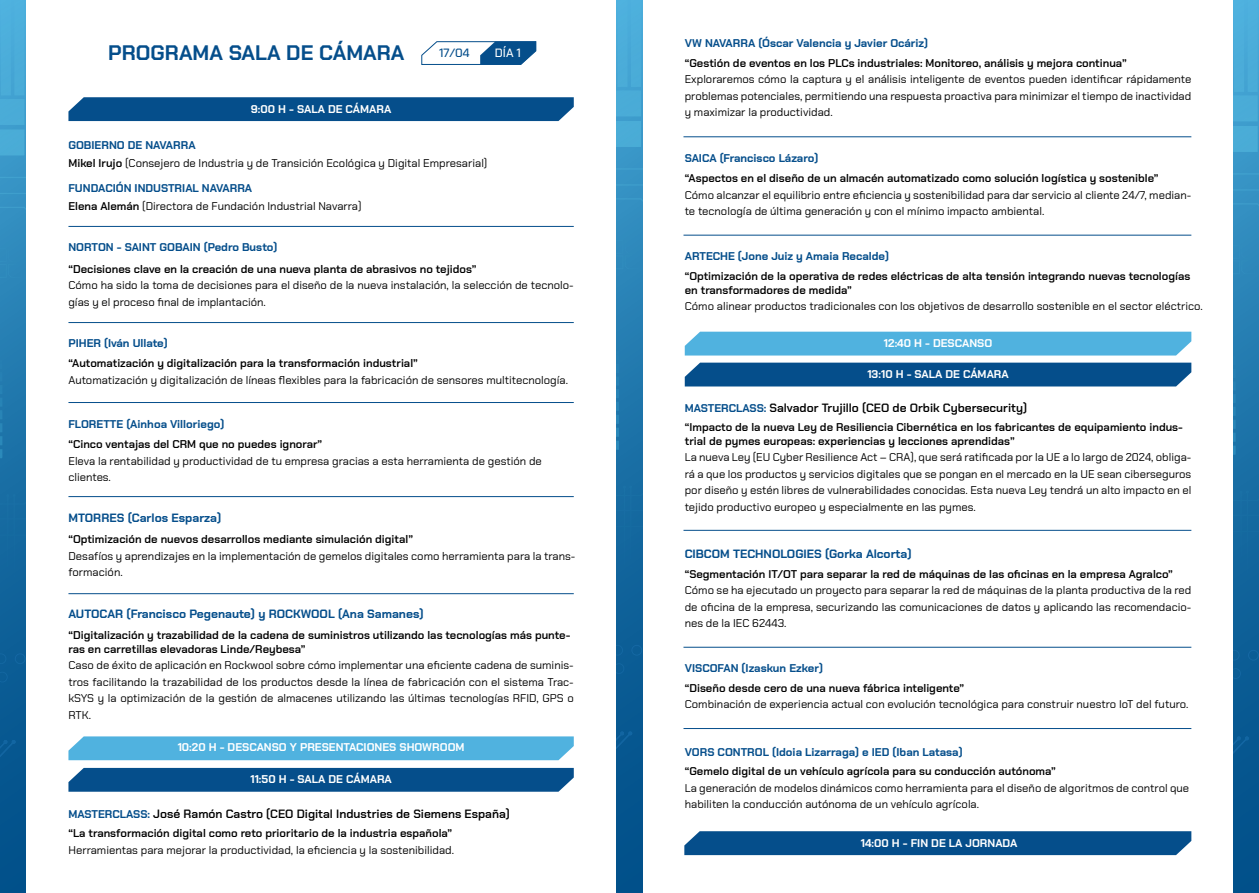
<style>
.page{position:relative;width:1259px;height:893px;background:#fff}
.page>*{position:absolute;margin:0;border:0;box-sizing:border-box;transform-origin:0 0}
.t1{font:700 21px "Chakra Petch";color:#054e8b}
.t2{font:600 12px "Chakra Petch";color:#000}
.t3{font:700 12px "Chakra Petch";color:#054e8b}
.t4{font:500 12px "Chakra Petch";color:#054e8b}
.t5{font:500 12px "Chakra Petch";color:#fff}
.t6{font:11.25px/16.5px "Chakra Petch";color:#000}
.t7{font:600 11.25px/13.5px "Chakra Petch";color:#000}
.t8{font:700 11.25px "Chakra Petch";color:#054e8b}
.t9{font:700 11.25px "Chakra Petch";color:#fff}
.s1{font-weight:700;color:#054e8b}
.s2{font-weight:600}
.s3{font-weight:700;font-size:11.25px;color:#054e8b}
</style>
<div class="page">
<div style="left:68px;top:97px;width:506px;height:24px;background:#054e8b"></div>
<div style="left:68px;top:768px;width:506px;height:24px;background:#054e8b"></div>
<div style="left:68px;top:736px;width:506px;height:24px;background:#50b2df"></div>
<hr style="left:68px;top:402px;width:506px;height:1px;background:#054e8b">
<hr style="left:68px;top:496px;width:506px;height:1px;background:#054e8b">
<hr style="left:68px;top:322px;width:506px;height:1px;background:#054e8b">
<hr style="left:68px;top:593px;width:506px;height:1px;background:#054e8b">
<div style="left:0;top:0;width:26px;height:893px;background:#0d5f97"></div>
<svg style="left:0;top:0;width:26px;height:536px;background:#308bbd"></svg>
<div style="left:0;top:752px;width:26px;height:141px;background:#03538d"></div>
<svg style="left:421px;top:41px;width:115px;height:24px"></svg>
<div style="left:684px;top:831px;width:507px;height:24px;background:#054e8b"></div>
<div style="left:685px;top:363px;width:506px;height:23px;background:#054e8b"></div>
<div style="left:685px;top:332px;width:506px;height:24px;background:#50b2df"></div>
<hr style="left:683px;top:235px;width:508px;height:1px;background:#054e8b">
<hr style="left:683px;top:647px;width:508px;height:1px;background:#054e8b">
<hr style="left:683px;top:728px;width:508px;height:1px;background:#054e8b">
<hr style="left:683px;top:530px;width:508px;height:1px;background:#054e8b">
<div style="left:616px;top:0;width:26px;height:893px;background:#0d5f97"></div>
<svg style="left:616px;top:0;width:26px;height:530px;background:#2f8bbd"></svg>
<div style="left:616px;top:744px;width:26px;height:149px;background:#03538d"></div>
<div style="left:1233px;top:0;width:26px;height:893px;background:#0d5f97"></div>
<svg style="left:1233px;top:0;width:26px;height:532px;background:#308bbd"></svg>
<div style="left:1233px;top:750px;width:25px;height:143px;background:#03538d"></div>
<hr style="left:683px;top:137px;width:508px;height:1px;background:#054e8b">
<hr style="left:68px;top:226px;width:506px;height:1px;background:#054e8b">
<h1 class="t1" style="left:108px;top:40px;width:298px">PROGRAMA SALA DE CÁMARA</h1>
<p class="t4" style="left:439px;top:46px;width:32px">17/04</p>
<p class="t5" style="left:495px;top:46px;width:28px">DÍA 1</p>
<p class="t9" style="left:251px;top:103px;width:142px">9:00 H - SALA DE CÁMARA</p>
<p class="t6" style="left:68px;top:136px;width:420px;line-height:18px"><span class="s1">GOBIERNO DE NAVARRA<br></span><span class="s2">Mikel Irujo</span> (Consejero de Industria y de Transición Ecológica y Digital Empresarial)</p>
<p class="t6" style="left:68px;top:179px;width:295px;line-height:18px"><span class="s1">FUNDACIÓN INDUSTRIAL NAVARRA<br></span><span class="s2">Elena Alemán</span> (Directora de Fundación Industrial Navarra)</p>
<p class="t8" style="left:68px;top:241px;width:210px">NORTON - SAINT GOBAIN (Pedro Busto)</p>
<p class="t7" style="left:68px;top:262px;width:409px">“Decisiones clave en la creación de una nueva planta de abrasivos no tejidos”</p>
<p class="t6" style="left:68px;top:277px;width:507px">Cómo ha sido la toma de decisiones para el diseño de la nueva instalación, la selección de tecnolo&shy;gías y el proceso final de implantación.</p>
<p class="t8" style="left:68px;top:337px;width:101px">PIHER (Iván Ullate)</p>
<p class="t7" style="left:68px;top:356px;width:351px">“Automatización y digitalización para la transformación industrial”</p>
<p class="t6" style="left:68px;top:371px;width:501px">Automatización y digitalización de líneas flexibles para la fabricación de sensores multitecnología.</p>
<p class="t8" style="left:68px;top:418px;width:157px">FLORETTE (Ainhoa Villoriego)</p>
<p class="t7" style="left:68px;top:437px;width:255px">“Cinco ventajas del CRM que no puedes ignorar”</p>
<p class="t6" style="left:68px;top:452px;width:475px">Eleva la rentabilidad y productividad de tu empresa gracias a esta herramienta de gestión de clientes.</p>
<p class="t3" style="left:68px;top:511px;width:154px">MTORRES (Carlos Esparza)</p>
<p class="t7" style="left:68px;top:533px;width:346px">“Optimización de nuevos desarrollos mediante simulación digital”</p>
<p class="t6" style="left:68px;top:548px;width:508px">Desafíos y aprendizajes en la implementación de gemelos digitales como herramienta para la trans&shy;formación.</p>
<p class="t3" style="left:68px;top:607px;width:357px">AUTOCAR (Francisco Pegenaute) y ROCKWOOL (Ana Samanes)</p>
<p class="t7" style="left:68px;top:629px;width:503px">“Digitalización y trazabilidad de la cadena de suministros utilizando las tecnologías más punte&shy;ras en carretillas elevadoras Linde/Reybesa”</p>
<p class="t6" style="left:68px;top:657px;width:507px;text-align:justify">Caso de éxito de aplicación en Rockwool sobre cómo implementar una eficiente cadena de suminis&shy;tros facilitando la trazabilidad de los productos desde la línea de fabricación con el sistema Trac&shy;kSYS y la optimización de la gestión de almacenes utilizando las últimas tecnologías RFID, GPS o RTK.</p>
<p class="t9" style="left:178px;top:740px;width:288px">10:20 H - DESCANSO Y PRESENTACIONES SHOWROOM</p>
<p class="t9" style="left:250px;top:773px;width:143px">11:50 H - SALA DE CÁMARA</p>
<p class="t2" style="left:68px;top:807px;width:443px"><span class="s3">MASTERCLASS:</span> José Ramón Castro (CEO Digital Industries de Siemens España)</p>
<p class="t7" style="left:68px;top:826px;width:385px">“La transformación digital como reto prioritario de la industria española”</p>
<p class="t6" style="left:68px;top:841px;width:387px">Herramientas para mejorar la productividad, la eficiencia y la sostenibilidad.</p>
<p class="t8" style="left:685px;top:36px;width:245px">VW NAVARRA (Óscar Valencia y Javier Ocáriz)</p>
<p class="t7" style="left:685px;top:56px;width:443px">“Gestión de eventos en los PLCs industriales: Monitoreo, análisis y mejora continua”</p>
<p class="t6" style="left:685px;top:71px;width:508px;text-align:justify">Exploraremos cómo la captura y el análisis inteligente de eventos pueden identificar rápidamente problemas potenciales, permitiendo una respuesta proactiva para minimizar el tiempo de inactividad y maximizar la productividad.</p>
<p class="t8" style="left:685px;top:152px;width:135px">SAICA (Francisco Lázaro)</p>
<p class="t7" style="left:685px;top:171px;width:475px">“Aspectos en el diseño de un almacén automatizado como solución logística y sostenible”</p>
<p class="t6" style="left:685px;top:186px;width:508px">Cómo alcanzar el equilibrio entre eficiencia y sostenibilidad para dar servicio al cliente 24/7, median&shy;te tecnología de última generación y con el mínimo impacto ambiental.</p>
<p class="t8" style="left:685px;top:250px;width:206px">ARTECHE (Jone Juiz y Amaia Recalde)</p>
<p class="t7" style="left:685px;top:270px;width:507px">“Optimización de la operativa de redes eléctricas de alta tensión integrando nuevas tecnologías en transformadores de medida”</p>
<p class="t6" style="left:685px;top:298px;width:519px">Cómo alinear productos tradicionales con los objetivos de desarrollo sostenible en el sector eléctrico.</p>
<p class="t9" style="left:884px;top:337px;width:110px">12:40 H - DESCANSO</p>
<p class="t9" style="left:867px;top:368px;width:143px">13:10 H - SALA DE CÁMARA</p>
<p class="t2" style="left:685px;top:401px;width:344px"><span class="s3">MASTERCLASS:</span> Salvador Trujillo (CEO de Orbik Cybersecurity)</p>
<p class="t7" style="left:685px;top:420px;width:500px">“Impacto de la nueva Ley de Resiliencia Cibernética en los fabricantes de equipamiento indus&shy;trial de pymes europeas: experiencias y lecciones aprendidas”</p>
<p class="t6" style="left:685px;top:449px;width:508px;text-align:justify">La nueva Ley (EU Cyber Resilience Act – CRA), que será ratificada por la UE a lo largo de 2024, obliga&shy;rá a que los productos y servicios digitales que se pongan en el mercado en la UE sean ciberseguros por diseño y estén libres de vulnerabilidades conocidas. Esta nueva Ley tendrá un alto impacto en el tejido productivo europeo y especialmente en las pymes.</p>
<p class="t3" style="left:685px;top:547px;width:228px">CIBCOM TECHNOLOGIES (Gorka Alcorta)</p>
<p class="t7" style="left:685px;top:567px;width:490px">“Segmentación IT/OT para separar la red de máquinas de las oficinas en la empresa Agralco”</p>
<p class="t6" style="left:685px;top:582px;width:508px;text-align:justify">Cómo se ha ejecutado un proyecto para separar la red de máquinas de la planta productiva de la red de oficina de la empresa, securizando las comunicaciones de datos y aplicando las recomendacio&shy;nes de la IEC 62443.</p>
<p class="t8" style="left:685px;top:661px;width:140px">VISCOFAN (Izaskun Ezker)</p>
<p class="t7" style="left:685px;top:681px;width:281px">“Diseño desde cero de una nueva fábrica inteligente”</p>
<p class="t6" style="left:685px;top:696px;width:505px">Combinación de experiencia actual con evolución tecnológica para construir nuestro IoT del futuro.</p>
<p class="t8" style="left:685px;top:745px;width:279px">VORS CONTROL (Idoia Lizarraga) e IED (Iban Latasa)</p>
<p class="t7" style="left:685px;top:765px;width:373px">“Gemelo digital de un vehículo agrícola para su conducción autónoma”</p>
<p class="t6" style="left:685px;top:780px;width:506px">La generación de modelos dinámicos como herramienta para el diseño de algoritmos de control que habiliten la conducción autónoma de un vehículo agrícola.</p>
<p class="t9" style="left:860px;top:836px;width:158px">14:00 H - FIN DE LA JORNADA</p>
</div>
